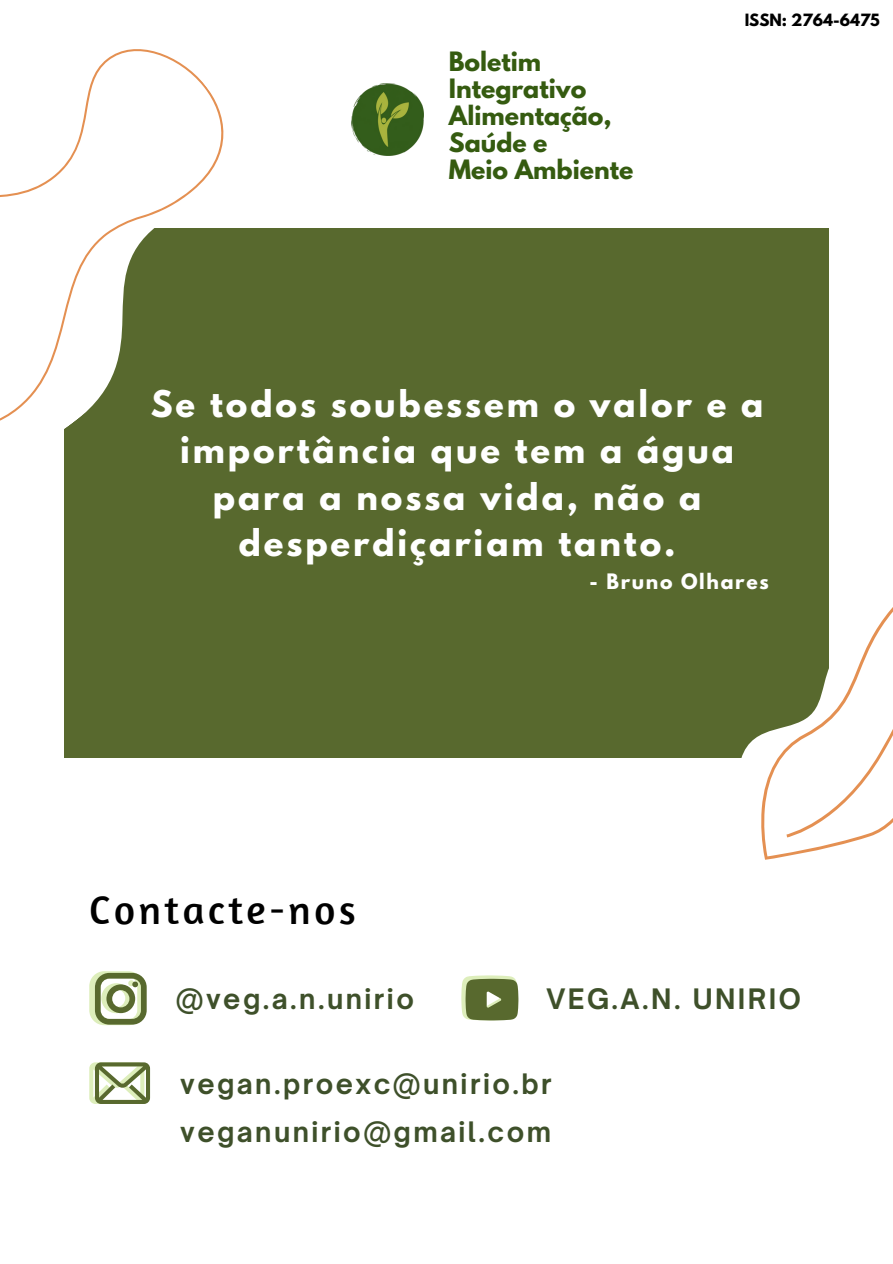
<style>
.page{position:relative;width:893px;height:1264px;background:#fff}
.page>*{position:absolute;margin:0;border:0;box-sizing:border-box;transform-origin:0 0}
.t1{font:40.5px "Amaranth";letter-spacing:.09em;color:#000}
.t2{font:700 32.55px/46px "League Spartan";letter-spacing:.09em;color:#fff;text-align:center}
.t3{font:700 27px "Open Sauce One";letter-spacing:.09em;color:#3e502a}
.t4{font:700 23.7px/27px "League Spartan";color:#355b10}
.t5{font:700 18.9px "League Spartan";letter-spacing:.09em;color:#fff}
.t6{font:700 15px "League Spartan";color:#000}
</style>
<div class="page">
<div style="left:64px;top:228px;width:764px;height:529px;background:#58692e"></div>
<img style="left:343px;top:75px;width:88px;height:88px;border-radius:50%">
<svg style="left:89px;top:971px;width:58px;height:54px"></svg>
<svg style="left:461px;top:975px;width:57px;height:45px;background:#7c8b57"></svg>
<svg style="left:89px;top:1062px;width:61px;height:41px"></svg>
<svg style="left:0;top:49px;width:224px;height:380px"></svg>
<svg style="left:738px;top:564px;width:154px;height:295px"></svg>
<p class="t4" style="left:449px;top:51px;width:186px">Boletim<br>Integrativo<br>Alimentação,<br>Saúde e<br>Meio Ambiente</p>
<p class="t6" style="left:744px;top:12px;width:137px">ISSN: 2764-6475</p>
<p class="t2" style="left:151px;top:385px;width:614px">Se todos soubessem o valor e a importância que tem a água para a nossa vida, não a desperdiçariam tanto.</p>
<p class="t5" style="left:589px;top:572px;width:181px">- Bruno Olhares</p>
<p class="t1" style="left:89px;top:884px;width:268px">Contacte-nos</p>
<p class="t3" style="left:176px;top:982px;width:239px">@veg.a.n.unirio</p>
<p class="t3" style="left:546px;top:982px;width:256px">VEG.A.N. UNIRIO</p>
<p class="t3" style="left:180px;top:1067px;width:373px">vegan.proexc@unirio.br</p>
<p class="t3" style="left:180px;top:1115px;width:372px">veganunirio@gmail.com</p>
</div>
